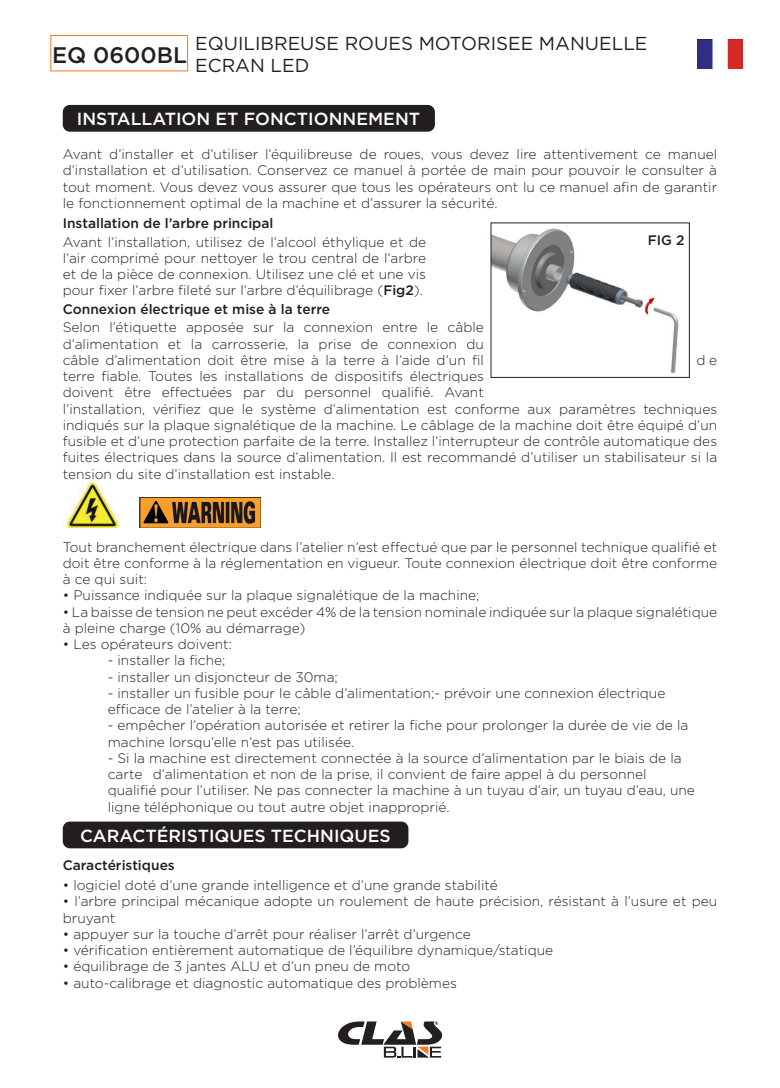
<style>
.page{position:relative;width:780px;height:1088px;background:#fff}
.page>*{position:absolute;margin:0;border:0;box-sizing:border-box;transform-origin:0 0}
.t1{font:500 22.5px "Gotham";color:#231f20}
.t2{font:18.75px/21.2px "Gotham";color:#231f20}
.t3{font:500 17.5px "Gotham";color:#fff}
.t4{font:300 13.75px/16.2px "Gotham";color:#231f20}
.t5{font:500 13.75px "Gotham";color:#231f20}
.s1{font-weight:500}
</style>
<div class="page">
<img style="left:698px;top:40px;width:44px;height:29px">
<div style="left:50px;top:35px;width:138px;height:36px;border:1px solid #f47921"></div>
<svg style="left:338px;top:1021px;width:104px;height:36px"></svg>
<div style="left:63px;top:105px;width:372px;height:27px;background:#231f20;border-radius:7px"></div>
<img style="left:492px;top:228px;width:187px;height:146px">
<img style="left:63px;top:481px;width:58px;height:47px">
<img style="left:140px;top:497px;width:121px;height:31px">
<div style="left:63px;top:821px;width:345px;height:27px;background:#231f20;border-radius:7px"></div>
<h1 class="t1" style="left:52px;top:40px;width:136px">EQ 0600BL</h1>
<h2 class="t2" style="left:195px;top:33px;width:453px">EQUILIBREUSE ROUES MOTORISEE MANUELLE<br>ECRAN LED</h2>
<p class="t3" style="left:77px;top:108px;width:345px">INSTALLATION ET FONCTIONNEMENT</p>
<p class="t4" style="left:63px;top:146px;width:656px;text-align:justify">Avant d’installer et d’utiliser l’équilibreuse de roues, vous devez lire attentivement ce manuel d’installation et d’utilisation. Conservez ce manuel à portée de main pour pouvoir le consulter à tout moment. Vous devez vous assurer que tous les opérateurs ont lu ce manuel afin de garantir le fonctionnement optimal de la machine et d’assurer la sécurité.</p>
<p class="t5" style="left:63px;top:214px;width:212px">Installation de l’arbre principal</p>
<p class="t4" style="left:63px;top:233px;width:365px;text-align:justify">Avant l’installation, utilisez de l’alcool éthylique et de l’air comprimé pour nettoyer le trou central de l’arbre et de la pièce de connexion. Utilisez une clé et une vis pour fixer l’arbre fileté sur l’arbre d’équilibrage (<span class="s1">Fig2</span>).</p>
<p class="t5" style="left:647px;top:231px;width:38px">FIG 2</p>
<p class="t5" style="left:63px;top:300px;width:269px">Connexion électrique et mise à la terre</p>
<p class="t4" style="left:63px;top:319px;width:422px;text-align:justify">Selon l’étiquette apposée sur la connexion entre le câble d’alimentation et la carrosserie, la prise de connexion du câble d’alimentation doit être mise à la terre à l’aide d’un fil</p>
<p class="t4" style="left:696px;top:351px;width:22px">d e</p>
<p class="t4" style="left:63px;top:368px;width:656px">terre fiable. Toutes les installations de dispositifs électriques<br>doivent être effectuées par du personnel qualifié. Avant<br>l’installation, vérifiez que le système d’alimentation est conforme aux paramètres techniques indiqués sur la plaque signalétique de la machine. Le câblage de la machine doit être équipé d’un fusible et d’une protection parfaite de la terre. Installez l’interrupteur de contrôle automatique des fuites électriques dans la source d’alimentation. Il est recommandé d’utiliser un stabilisateur si la tension du site d’installation est instable.</p>
<p class="t4" style="left:63px;top:538px;width:656px;text-align:justify">Tout branchement électrique dans l’atelier n’est effectué que par le personnel technique qualifié et doit être conforme à la réglementation en vigueur. Toute connexion électrique doit être conforme à ce qui suit:</p>
<p class="t4" style="left:63px;top:587px;width:418px">• Puissance indiquée sur la plaque signalétique de la machine;</p>
<p class="t4" style="left:63px;top:603px;width:656px">• La baisse de tension ne peut excéder 4% de la tension nominale indiquée sur la plaque signalétique à pleine charge (10% au démarrage)</p>
<p class="t4" style="left:63px;top:636px;width:171px">• Les opérateurs doivent:</p>
<p class="t4" style="left:108px;top:652px;width:119px">- installer la fiche;</p>
<p class="t4" style="left:108px;top:668px;width:232px">- installer un disjoncteur de 30ma;</p>
<p class="t4" style="left:108px;top:684px;width:559px">- installer un fusible pour le câble d’alimentation;- prévoir une connexion électrique efficace de l’atelier à la terre;</p>
<p class="t4" style="left:108px;top:717px;width:582px">- empêcher l’opération autorisée et retirer la fiche pour prolonger la durée de vie de la machine lorsqu’elle n’est pas utilisée.</p>
<p class="t4" style="left:108px;top:749px;width:588px">- Si la machine est directement connectée à la source d’alimentation par le biais de la carte d’alimentation et non de la prise, il convient de faire appel à du personnel qualifié pour l’utiliser. Ne pas connecter la machine à un tuyau d’air, un tuyau d’eau, une ligne téléphonique ou tout autre objet inapproprié.</p>
<p class="t3" style="left:80px;top:824px;width:312px">CARACTÉRISTIQUES TECHNIQUES</p>
<p class="t5" style="left:63px;top:856px;width:114px">Caractéristiques</p>
<p class="t4" style="left:63px;top:877px;width:436px">• logiciel doté d’une grande intelligence et d’une grande stabilité</p>
<p class="t4" style="left:63px;top:893px;width:656px">• l’arbre principal mécanique adopte un roulement de haute précision, résistant à l’usure et peu bruyant</p>
<p class="t4" style="left:63px;top:925px;width:409px">• appuyer sur la touche d’arrêt pour réaliser l’arrêt d’urgence</p>
<p class="t4" style="left:63px;top:942px;width:492px">• vérification entièrement automatique de l’équilibre dynamique/statique</p>
<p class="t4" style="left:63px;top:958px;width:349px">• équilibrage de 3 jantes ALU et d’un pneu de moto</p>
<p class="t4" style="left:63px;top:974px;width:395px">• auto-calibrage et diagnostic automatique des problèmes</p>
</div>
